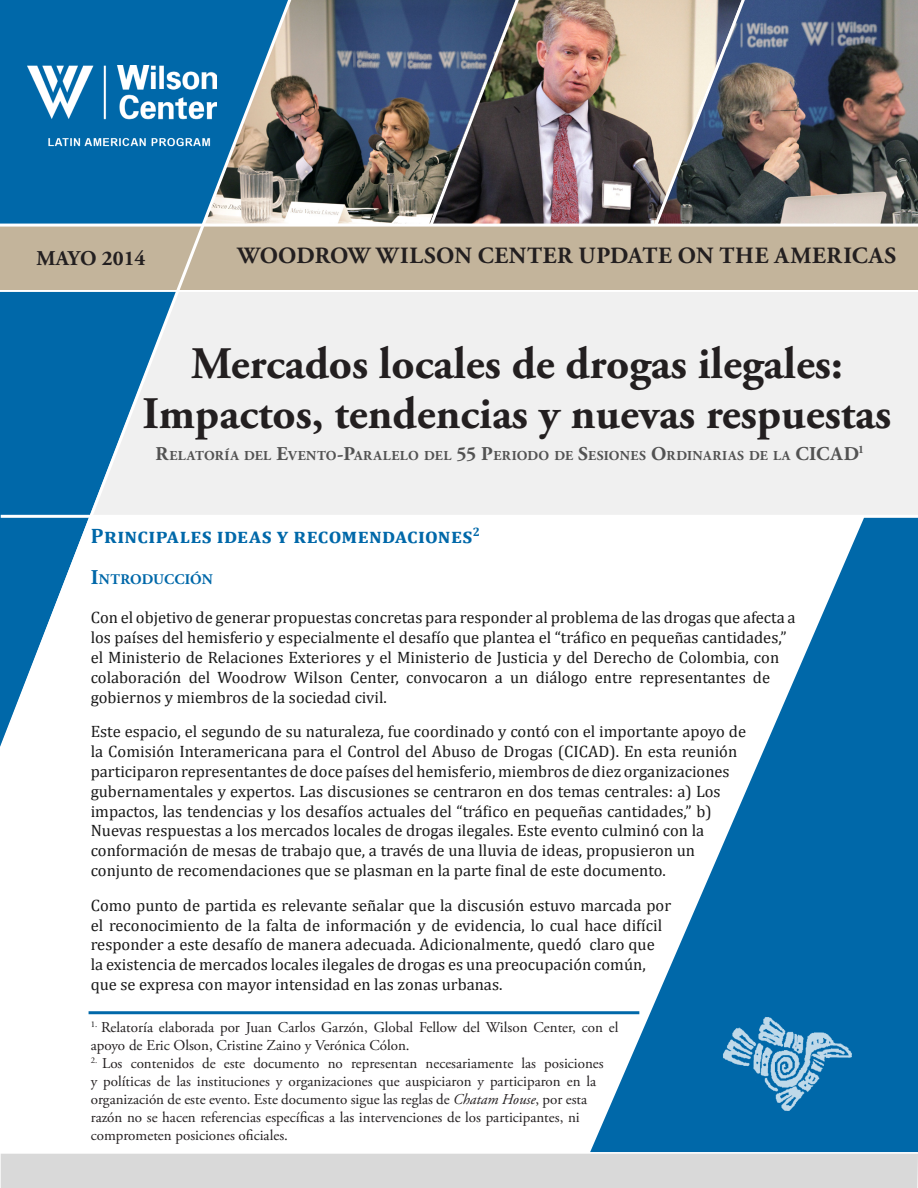
<style>
.page{position:relative;width:918px;height:1188px;background:#fff}
.page>*{position:absolute;margin:0;border:0;box-sizing:border-box;transform-origin:0 0}
.t1{font:700 45px/49.5px "Adobe Garamond Pro";color:#231f20;text-align:center}
.Series_Title{font:700 23.25px "Adobe Garamond Pro";letter-spacing:.025em;color:#231f20}
.subhead_A{font:700 21px "Cambria";letter-spacing:.02em;color:#0068a9}
.Date{font:700 21px "Adobe Garamond Pro";color:#231f20}
.t2{font:16.5px/19.8px "Cambria";color:#1a1a1a}
.text_English{font:15px/18px "Adobe Garamond Pro";color:#231f20}
.subhead_A-2{font:700 14.7px "Adobe Garamond Pro";color:#0068a9}
.subhead_A-3{font:700 13.65px "Adobe Garamond Pro";letter-spacing:.03em;color:#525252}
.s1{font-size:19.5px}
.s2{font-size:21px}
.s3{font-style:italic}
</style>
<div class="page">
<img style="left:522px;top:0;width:130px;height:224px">
<svg style="left:590px;top:518px;width:328px;height:634px;fill:#0068a9"></svg>
<div style="left:0;top:291px;width:918px;height:225px;background:#f0f0f0"></div>
<hr style="left:0;top:289px;width:918px;height:3px;background:#fff">
<div style="left:0;top:226px;width:918px;height:63px;background:#c3b49b"></div>
<img style="left:704px;top:994px;width:158px;height:138px">
<div style="left:1px;top:1154px;width:917px;height:34px;background:#d9d9d9"></div>
<hr style="left:1px;top:515px;width:917px;height:3px;background:#fff">
<img style="left:748px;top:0;width:170px;height:224px">
<img style="left:297px;top:0;width:130px;height:224px">
<hr style="left:0;top:224px;width:918px;height:3px;background:#fff">
<svg style="left:0;top:0;width:297px;height:747px"></svg>
<svg style="left:652px;top:0;width:96px;height:227px;background:#8e8c88"></svg>
<svg style="left:427px;top:0;width:95px;height:227px;background:#474e5c"></svg>
<img style="left:28px;top:66px;width:189px;height:82px">
<hr style="left:89px;top:1011px;width:550px;height:3px;background:#0068a9">
<p class="Date" style="left:37px;top:246px;width:110px">MAYO 2014</p>
<p class="Series_Title" style="left:238px;top:242px;width:660px">WOODROW WILSON CENTER UPDATE ON THE AMERICAS</p>
<p class="t1" style="left:143px;top:340px;width:750px">Mercados locales de drogas ilegales:<br>Impactos, tendencias y nuevas respuestas</p>
<p class="subhead_A-3" style="left:155px;top:447px;width:710px"><span class="s1">R</span>ELATORÍA DEL <span class="s1">E</span>VENTO<span class="s1">-P</span>ARALELO DEL <span class="s1">55 P</span>ERIODO DE <span class="s1">S</span>ESIONES <span class="s1">O</span>RDINARIAS DE LA <span class="s1">CICAD</span> <sup>1</sup></p>
<p class="subhead_A" style="left:91px;top:521px;width:391px">Principales ideas y recomendaciones<sup>2</sup></p>
<p class="subhead_A-2" style="left:91px;top:571px;width:124px"><span class="s2">I</span>NTRODUCCIÓN</p>
<p class="t2" style="left:91px;top:608px;width:706px">Con el objetivo de generar propuestas concretas para responder al problema de las drogas que afecta a los países del hemisferio y especialmente el desafío que plantea el “tráfico en pequeñas cantidades,” el Ministerio de Relaciones Exteriores y el Ministerio de Justicia y del Derecho de Colombia, con colaboración del Woodrow Wilson Center, convocaron a un diálogo entre representantes de gobiernos y miembros de la sociedad civil.</p>
<p class="t2" style="left:91px;top:722px;width:657px">Este espacio, el segundo de su naturaleza, fue coordinado y contó con el importante apoyo de la Comisión Interamericana para el Control del Abuso de Drogas (CICAD). En esta reunión participaron representantes de doce países del hemisferio, miembros de diez organizaciones gubernamentales y expertos. Las discusiones se centraron en dos temas centrales: a) Los impactos, las tendencias y los desafíos actuales del “tráfico en pequeñas cantidades,” b)<br>Nuevas respuestas a los mercados locales de drogas ilegales. Este evento culminó con la conformación de mesas de trabajo que, a través de una lluvia de ideas, propusieron un conjunto de recomendaciones que se plasman en la parte final de este documento.</p>
<p class="t2" style="left:91px;top:895px;width:582px">Como punto de partida es relevante señalar que la discusión estuvo marcada por el reconocimiento de la falta de información y de evidencia, lo cual hace difícil responder a este desafío de manera adecuada. Adicionalmente, quedó claro que la existencia de mercados locales ilegales de drogas es una preocupación común, que se expresa con mayor intensidad en las zonas urbanas.</p>
<p class="text_English" style="left:91px;top:1019px;width:529px"><sup>1.</sup> Relatoría elaborada por Juan Carlos Garzón, Global Fellow del Wilson Center, con el apoyo de Eric Olson, Cristine Zaino y Verónica Cólon.</p>
<p class="text_English" style="left:91px;top:1055px;width:514px"><sup>2.</sup> Los contenidos de este documento no representan necesariamente las posiciones y políticas de las instituciones y organizaciones que auspiciaron y participaron en la organización de este evento. Este documento sigue las reglas de <span class="s3">Chatam House</span>, por esta razón no se hacen referencias específicas a las intervenciones de los participantes, ni comprometen posiciones oficiales.</p>
</div>
